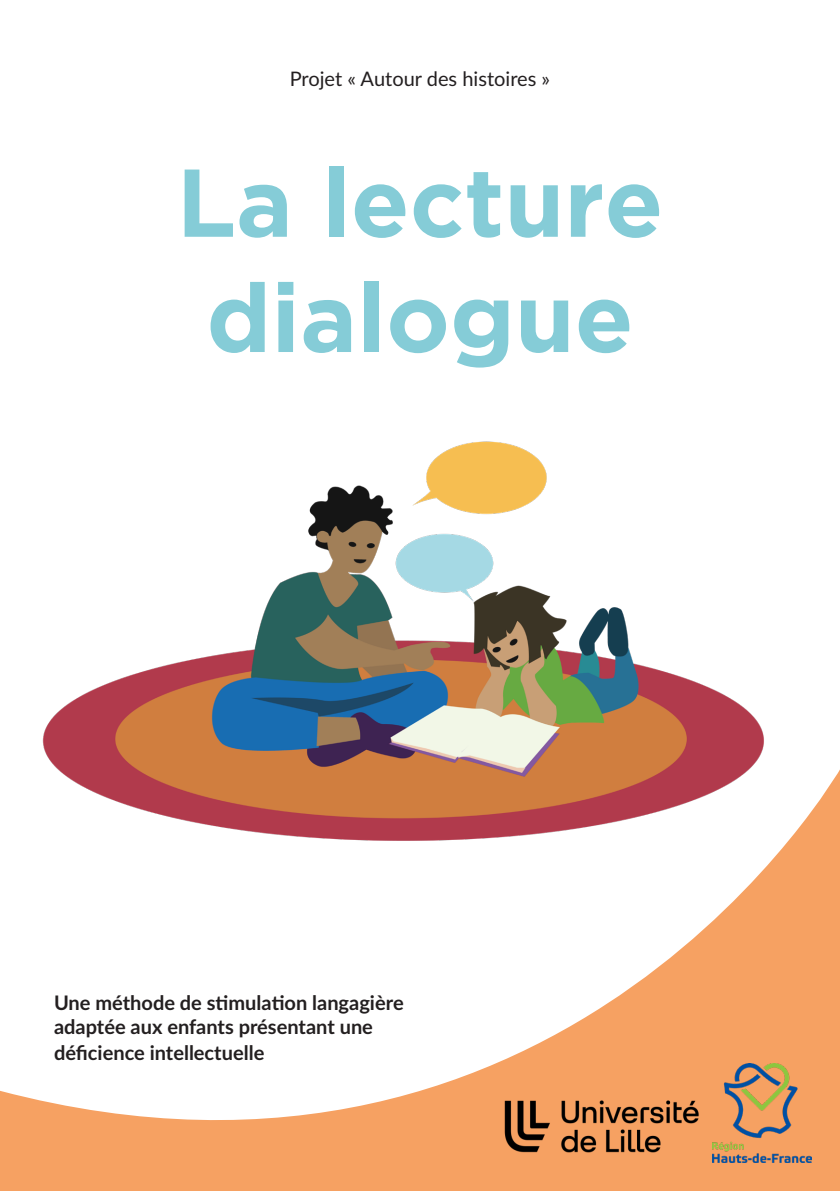
<style>
.page{position:relative;width:840px;height:1191px;background:#fff}
.page>*{position:absolute;margin:0;border:0;box-sizing:border-box;transform-origin:0 0}
.t1{font:700 96px/115.2px "Gotham";color:#85ccd7;text-align:center}
.t2{font:700 20px/24px "Lato";color:#231f20}
.t3{font:20px "Lato";color:#231f20}
</style>
<div class="page">
<svg style="left:0;top:954px;width:839px;height:237px;fill:#f6a162"></svg>
<img style="left:500px;top:1095px;width:202px;height:63px">
<img style="left:42px;top:441px;width:797px;height:513px">
<img style="left:711px;top:1063px;width:100px;height:99px">
<p class="t3" style="left:289px;top:65px;width:262px">Projet « Autour des histoires »</p>
<p class="t1" style="left:176px;top:143px;width:488px">La lecture dialogue</p>
<p class="t2" style="left:54px;top:989px;width:351px">Une méthode de stimulation langagière adaptée aux enfants présentant une</p>
<p class="t2" style="left:54px;top:1040px;width:212px">déficience intellectuelle</p>
</div>
